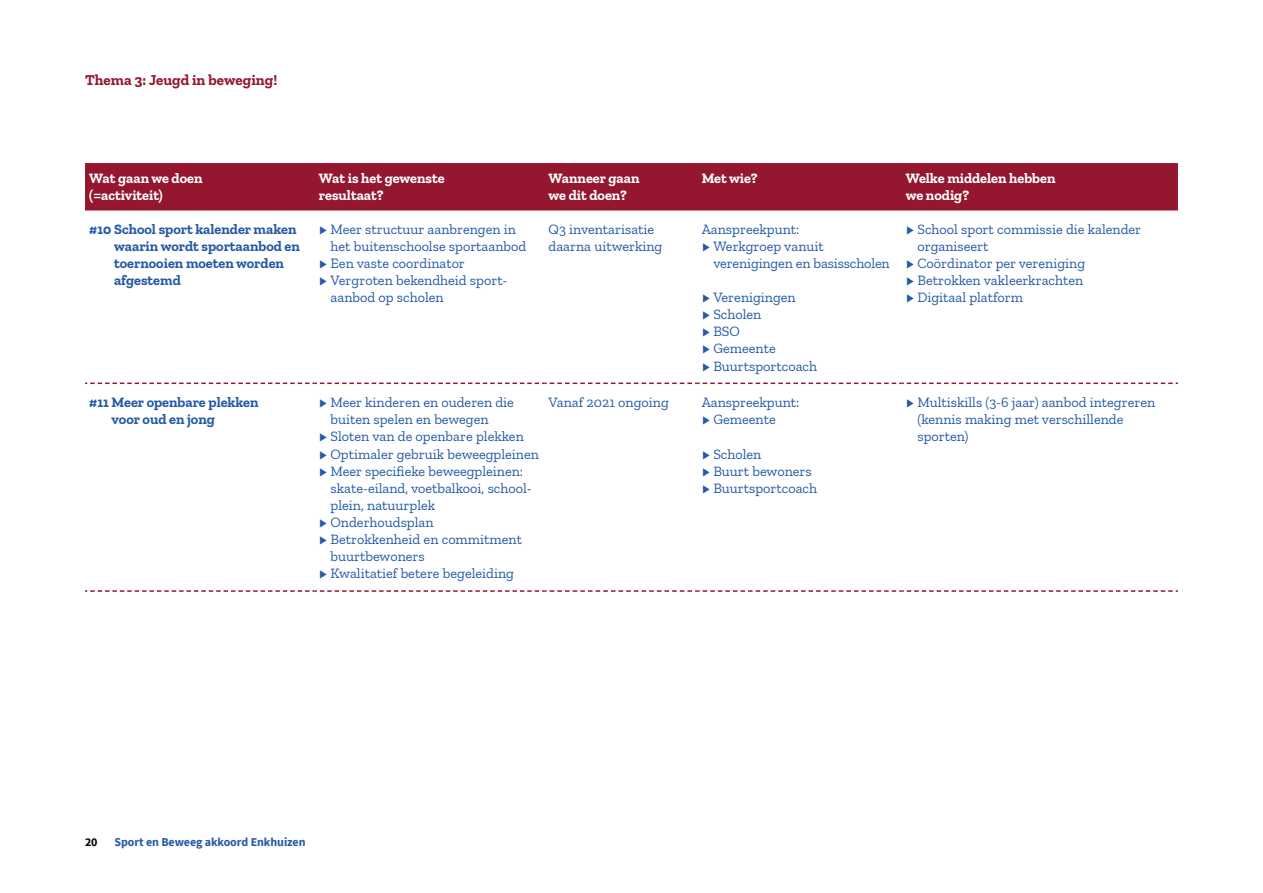
<style>
.page{position:relative;width:1263px;height:893px;background:#fff}
.page>*{position:absolute;margin:0;border:0;box-sizing:border-box;transform-origin:0 0}
.t1{font:700 15px "Zilla Slab";color:#94162f}
.t2{font:14.25px/17.1px "Zilla Slab";color:#265aa6}
.t3{font:700 14.25px/17.1px "Zilla Slab";color:#265aa6}
.t4{font:700 14.25px/17.1px "Zilla Slab";color:#fff}
.t5{font:700 12px "Source Sans Pro";letter-spacing:-.005em;color:#265aa6}
.t6{font:700 12px "Source Sans Pro";color:#000}
</style>
<div class="page">
<div style="left:85px;top:163px;width:1093px;height:47px;background:#94162f"></div>
<svg style="left:85px;top:383px;width:1093px;height:1px"></svg>
<svg style="left:85px;top:590px;width:1093px;height:2px"></svg>
<p class="t1" style="left:85px;top:71px;width:194px">Thema 3: Jeugd in beweging!</p>
<p class="t4" style="left:89px;top:170px;width:115px">Wat gaan we doen (=activiteit)</p>
<p class="t4" style="left:319px;top:170px;width:127px">Wat is het gewenste resultaat?</p>
<p class="t4" style="left:549px;top:170px;width:92px">Wanneer gaan we dit doen?</p>
<p class="t4" style="left:702px;top:170px;width:57px">Met wie?</p>
<p class="t4" style="left:906px;top:170px;width:151px">Welke middelen hebben we nodig?</p>
<p class="t3" style="left:114px;top:220px;width:187px;text-indent:-25px">#10 School sport kalender maken waarin wordt sportaanbod en toernooien moeten worden afgestemd</p>
<p class="t2" style="left:319px;top:221px;width:199px">▶ Meer structuur aanbrengen in</p>
<p class="t2" style="left:906px;top:221px;width:237px">▶ School sport commissie die kalender</p>
<p class="t2" style="left:917px;top:238px;width:73px">organiseert</p>
<p class="t2" style="left:906px;top:255px;width:181px">▶ Coördinator per vereniging</p>
<p class="t2" style="left:906px;top:272px;width:179px">▶ Betrokken vakleerkrachten</p>
<p class="t2" style="left:906px;top:289px;width:119px">▶ Digitaal platform</p>
<p class="t2" style="left:549px;top:221px;width:115px">Q3 inventarisatie daarna uitwerking</p>
<p class="t2" style="left:702px;top:221px;width:99px">Aanspreekpunt:</p>
<p class="t2" style="left:702px;top:238px;width:124px">▶ Werkgroep vanuit</p>
<p class="t2" style="left:713px;top:255px;width:178px">verenigingen en basisscholen</p>
<p class="t2" style="left:702px;top:289px;width:117px">▶ Verenigingen<br>▶ Scholen<br>▶ BSO<br>▶ Gemeente<br>▶ Buurtsportcoach</p>
<p class="t2" style="left:331px;top:238px;width:197px">het buitenschoolse sportaanbod</p>
<p class="t2" style="left:319px;top:255px;width:148px">▶ Een vaste coordinator</p>
<p class="t2" style="left:319px;top:272px;width:188px">▶ Vergroten bekendheid sport-</p>
<p class="t2" style="left:331px;top:289px;width:115px">aanbod op scholen</p>
<p class="t3" style="left:112px;top:394px;width:148px;text-indent:-22px">#11 Meer openbare plekken voor oud en jong</p>
<p class="t2" style="left:319px;top:394px;width:196px">▶ Meer kinderen en ouderen die</p>
<p class="t2" style="left:331px;top:411px;width:160px">buiten spelen en bewegen</p>
<p class="t2" style="left:319px;top:428px;width:206px">▶ Sloten van de openbare plekken</p>
<p class="t2" style="left:319px;top:445px;width:222px">▶ Optimaler gebruik beweegpleinen</p>
<p class="t2" style="left:319px;top:462px;width:206px">▶ Meer specifieke beweegpleinen:</p>
<p class="t2" style="left:331px;top:480px;width:203px">skate-eiland, voetbalkooi, school-</p>
<p class="t2" style="left:331px;top:497px;width:106px">plein, natuurplek</p>
<p class="t2" style="left:319px;top:514px;width:116px">▶ Onderhoudsplan</p>
<p class="t2" style="left:319px;top:531px;width:205px">▶ Betrokkenheid en commitment</p>
<p class="t2" style="left:331px;top:548px;width:96px">buurtbewoners</p>
<p class="t2" style="left:319px;top:565px;width:197px">▶ Kwalitatief betere begeleiding</p>
<p class="t2" style="left:549px;top:394px;width:122px">Vanaf 2021 ongoing</p>
<p class="t2" style="left:702px;top:394px;width:99px">Aanspreekpunt: ▶ Gemeente</p>
<p class="t2" style="left:702px;top:445px;width:117px">▶ Scholen<br>▶ Buurt bewoners ▶ Buurtsportcoach</p>
<p class="t2" style="left:917px;top:394px;width:239px;text-indent:-12px">▶ Multiskills (3-6 jaar) aanbod integreren (kennis making met verschillende sporten)</p>
<p class="t6" style="left:85px;top:833px;width:14px">20</p>
<p class="t5" style="left:114px;top:833px;width:193px">Sport en Beweeg akkoord Enkhuizen</p>
</div>
